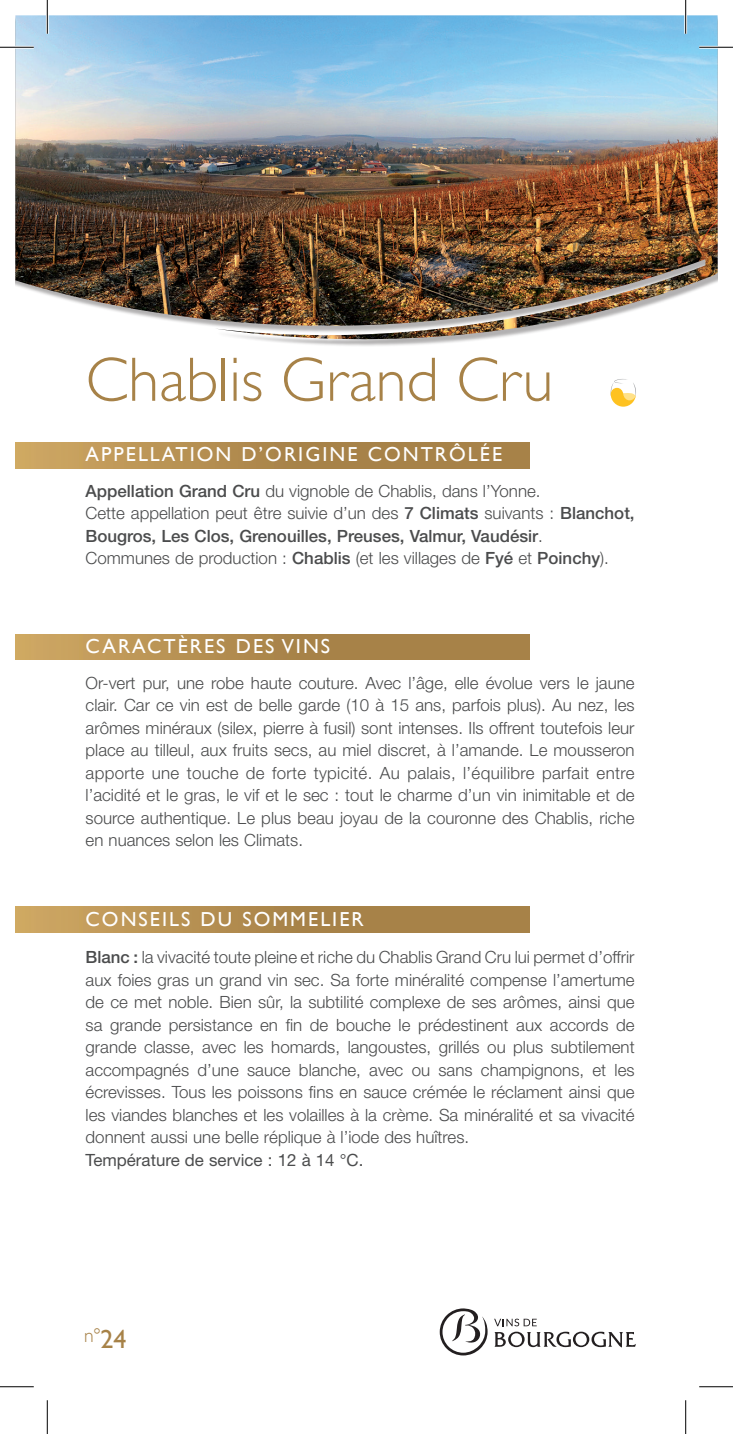
<style>
.page{position:relative;width:733px;height:1434px;background:#fff}
.page>*{position:absolute;margin:0;border:0;box-sizing:border-box;transform-origin:0 0}
.t1{font:300 63px "Gill Sans";color:#a78248}
.t2{font:20.25px "Gill Sans";letter-spacing:.1em;color:#fff}
.t3{font:300 19.8px "Gill Sans";color:#a78248}
.t4{font:300 16.88px/22.5px "Helvetica Neue";color:#4b4c4d;text-align:justify}
.t5{font:16.88px "Helvetica Neue";color:#4b4c4d}
.s1{font-weight:500}
.s2{font-weight:400;font-size:26.1px}
</style>
<div class="page">
<img style="left:15px;top:15px;width:702px;height:331px">
<div style="left:15px;top:634px;width:514px;height:26px;background:linear-gradient(to right,#c8a15e,#9d7941)"></div>
<div style="left:15px;top:443px;width:514px;height:25px;background:linear-gradient(to right,#c8a15e,#9d7941)"></div>
<div style="left:15px;top:907px;width:514px;height:25px;background:linear-gradient(to right,#c8a15e,#9d7941)"></div>
<svg style="left:610px;top:379px;width:25px;height:28px"></svg>
<svg style="left:494px;top:1319px;width:141px;height:28px"></svg>
<svg style="left:439px;top:1308px;width:48px;height:47px"></svg>
<hr style="left:0;top:46px;width:34px;height:3px;background:#fff">
<hr style="left:699px;top:46px;width:33px;height:3px;background:#fff">
<hr style="left:46px;top:0;width:3px;height:34px;background:#fff">
<hr style="left:684px;top:0;width:2px;height:34px;background:#fff">
<hr style="left:0;top:47px;width:34px;height:1px;background:#000">
<hr style="left:699px;top:47px;width:33px;height:1px;background:#000">
<hr style="left:0;top:1386px;width:34px;height:1px;background:#000">
<hr style="left:699px;top:1386px;width:33px;height:1px;background:#000">
<hr style="left:47px;top:0;width:1px;height:34px;background:#000">
<hr style="left:47px;top:1400px;width:1px;height:34px;background:#000">
<hr style="left:685px;top:0;width:1px;height:34px;background:#000">
<hr style="left:685px;top:1400px;width:1px;height:34px;background:#000">
<h1 class="t1" style="left:86px;top:344px;width:469px">Chablis Grand Cru</h1>
<p class="t2" style="left:86px;top:442px;width:418px">APPELLATION D’ORIGINE CONTRÔLÉE</p>
<p class="t4" style="left:86px;top:479px;width:550px;text-align:left"><span class="s1">Appellation Grand Cru</span> du vignoble de Chablis, dans l’Yonne.<br>Cette appellation peut être suivie d’un des <span class="s1">7 Climats</span> suivants : <span class="s1">Blanchot, Bougros, Les Clos, Grenouilles, Preuses, Valmur, Vaudésir</span>.<br>Communes de production : <span class="s1">Chablis</span> (et les villages de <span class="s1">Fyé</span> et <span class="s1">Poinchy</span>).</p>
<p class="t2" style="left:86px;top:634px;width:246px">CARACTÈRES DES VINS</p>
<p class="t4" style="left:86px;top:671px;width:550px">Or-vert pur, une robe haute couture. Avec l’âge, elle évolue vers le jaune clair. Car ce vin est de belle garde (10 à 15 ans, parfois plus). Au nez, les arômes minéraux (silex, pierre à fusil) sont intenses. Ils offrent toutefois leur place au tilleul, aux fruits secs, au miel discret, à l’amande. Le mousseron apporte une touche de forte typicité. Au palais, l’équilibre parfait entre l’acidité et le gras, le vif et le sec : tout le charme d’un vin inimitable et de source authentique. Le plus beau joyau de la couronne des Chablis, riche en nuances selon les Climats.</p>
<p class="t2" style="left:86px;top:907px;width:279px">CONSEILS DU SOMMELIER</p>
<p class="t4" style="left:86px;top:945px;width:550px"><span class="s1">Blanc :</span> la vivacité toute pleine et riche du Chablis Grand Cru lui permet d’offrir aux foies gras un grand vin sec. Sa forte minéralité compense l’amertume de ce met noble. Bien sûr, la subtilité complexe de ses arômes, ainsi que sa grande persistance en fin de bouche le prédestinent aux accords de grande classe, avec les homards, langoustes, grillés ou plus subtilement accompagnés d’une sauce blanche, avec ou sans champignons, et les écrevisses. Tous les poissons fins en sauce crémée le réclament ainsi que les viandes blanches et les volailles à la crème. Sa minéralité et sa vivacité donnent aussi une belle réplique à l’iode des huîtres.</p>
<p class="t5" style="left:86px;top:1149px;width:279px">Température de service : 12 à 14 °C.</p>
<p class="t3" style="left:84px;top:1324px;width:44px">n°<span class="s2">24</span></p>
</div>
